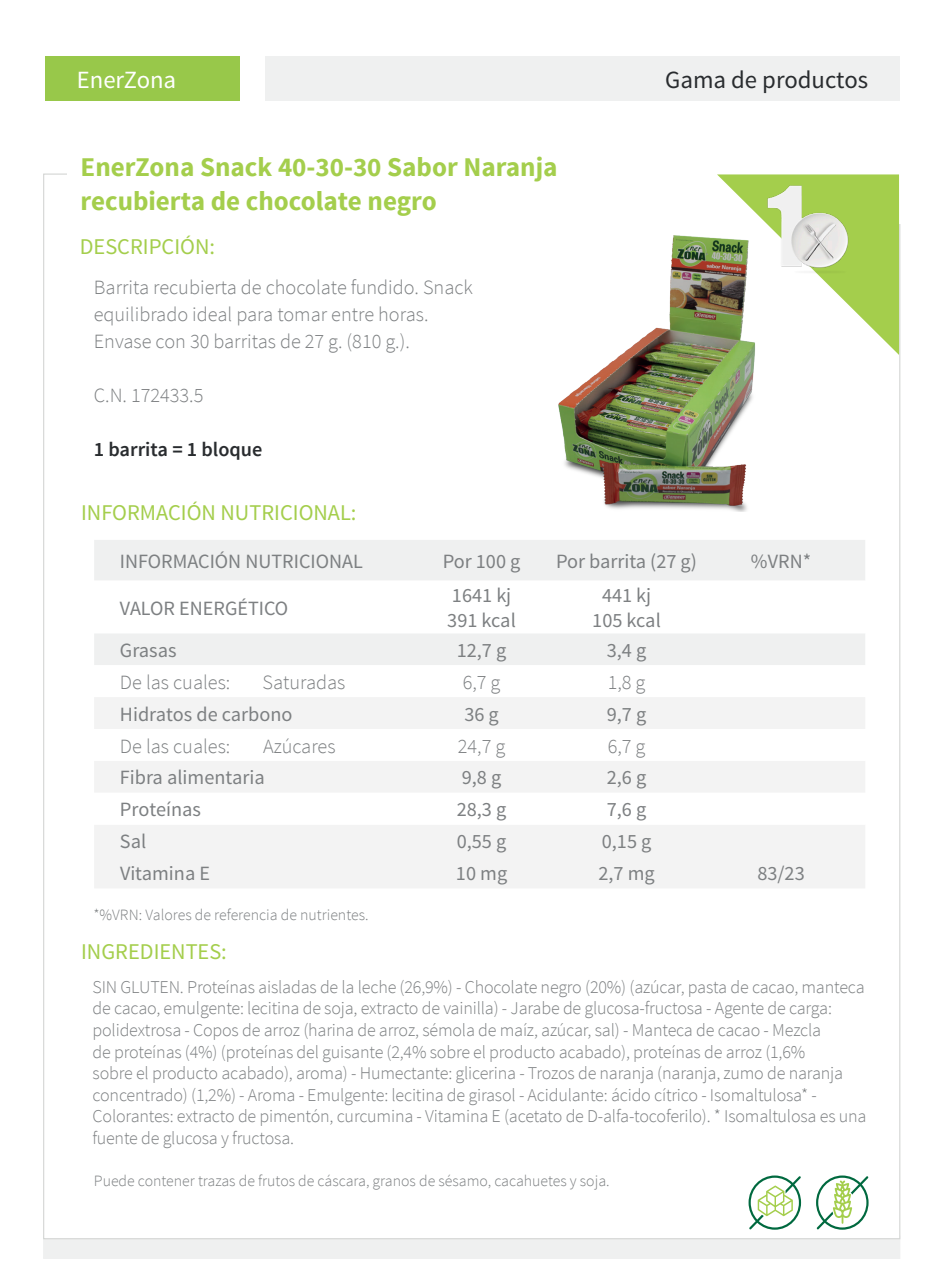
<style>
.page{position:relative;width:947px;height:1280px;background:#fff}
.page>*{position:absolute;margin:0;border:0;box-sizing:border-box;transform-origin:0 0}
.t1{font:700 27px "Source Sans Pro";color:#a4ce4c}
.t2{font:24.75px "Source Sans Pro";color:#292c2f}
.t3{font:24.75px "Source Sans Pro";color:#fff}
.t4{font:22.5px "Source Sans Pro";color:#a4ce4c}
.t5{font:20.25px "Source Sans Pro";color:#7d8082}
.t6{font:300 20.25px/27px "Source Sans Pro";color:#7d8082}
.t7{font:600 20.25px "Source Sans Pro";color:#292c2f}
.t8{font:300 18px/21.6px "Source Sans Pro";letter-spacing:-.01em;color:#7d8082}
.t9{font:300 15.75px "Source Sans Pro";color:#7d8082}
</style>
<div class="page">
<div style="left:265px;top:56px;width:635px;height:45px;background:#eff0f0"></div>
<div style="left:45px;top:56px;width:194px;height:45px;background:#98c84a"></div>
<div style="left:43px;top:1235px;width:857px;height:24px;background:#eff0f0"></div>
<div style="left:43px;top:174px;width:857px;height:1065px;background:#fff;border:1px solid #d4d6d4"></div>
<div style="left:68px;top:142px;width:859px;height:81px;background:#fff"></div>
<svg style="left:717px;top:174px;width:181px;height:180px"></svg>
<img style="left:737px;top:174px;width:163px;height:124px">
<img style="left:558px;top:233px;width:332px;height:279px">
<div style="left:94px;top:540px;width:771px;height:125px;background:#eff0f0"></div>
<svg style="left:94px;top:581px;width:771px;height:52px"></svg>
<div style="left:94px;top:697px;width:771px;height:191px;background:#f3f3f3"></div>
<svg style="left:94px;top:729px;width:771px;height:96px"></svg>
<svg style="left:816px;top:1175px;width:52px;height:55px"></svg>
<svg style="left:748px;top:1175px;width:53px;height:55px"></svg>
<h2 class="t3" style="left:77px;top:64px;width:101px">EnerZona</h2>
<h2 class="t2" style="left:665px;top:64px;width:204px">Gama de productos</h2>
<p class="t1" style="left:81px;top:150px;width:478px">EnerZona Snack 40-30-30 Sabor Naranja</p>
<p class="t1" style="left:81px;top:183px;width:357px">recubierta de chocolate negro</p>
<p class="t4" style="left:80px;top:233px;width:137px">DESCRIPCIÓN:</p>
<p class="t6" style="left:94px;top:274px;width:380px">Barrita recubierta de chocolate fundido. Snack equilibrado ideal para tomar entre horas.</p>
<p class="t6" style="left:94px;top:328px;width:317px">Envase con 30 barritas de 27 g. (810 g.).</p>
<p class="t6" style="left:94px;top:382px;width:111px">C.N. 172433.5</p>
<p class="t7" style="left:94px;top:436px;width:170px">1 barrita = 1 bloque</p>
<p class="t4" style="left:81px;top:499px;width:277px">INFORMACIÓN NUTRICIONAL:</p>
<p class="t5" style="left:120px;top:549px;width:244px">INFORMACIÓN NUTRICIONAL</p>
<p class="t5" style="left:442px;top:549px;width:79px">Por 100 g</p>
<p class="t5" style="left:556px;top:549px;width:143px">Por barrita (27 g)</p>
<p class="t5" style="left:751px;top:549px;width:62px">%VRN*</p>
<p class="t5" style="left:120px;top:595px;width:170px">VALOR ENERGÉTICO</p>
<p class="t5" style="left:452px;top:583px;width:61px">1641 kj</p>
<p class="t5" style="left:447px;top:608px;width:70px">391 kcal</p>
<p class="t5" style="left:602px;top:583px;width:51px">441 kj</p>
<p class="t5" style="left:592px;top:608px;width:70px">105 kcal</p>
<p class="t5" style="left:120px;top:637px;width:58px">Grasas</p>
<p class="t5" style="left:457px;top:637px;width:51px">12,7 g</p>
<p class="t5" style="left:606px;top:637px;width:41px">3,4 g</p>
<p class="t6" style="left:120px;top:669px;width:112px">De las cuales:</p>
<p class="t6" style="left:262px;top:669px;width:84px">Saturadas</p>
<p class="t6" style="left:462px;top:669px;width:39px">6,7 g</p>
<p class="t6" style="left:607px;top:669px;width:39px">1,8 g</p>
<p class="t5" style="left:120px;top:701px;width:174px">Hidratos de carbono</p>
<p class="t5" style="left:464px;top:701px;width:36px">36 g</p>
<p class="t5" style="left:606px;top:701px;width:41px">9,7 g</p>
<p class="t6" style="left:120px;top:732px;width:112px">De las cuales:</p>
<p class="t6" style="left:263px;top:732px;width:74px">Azúcares</p>
<p class="t6" style="left:458px;top:732px;width:49px">24,7 g</p>
<p class="t6" style="left:607px;top:732px;width:39px">6,7 g</p>
<p class="t5" style="left:120px;top:765px;width:146px">Fibra alimentaria</p>
<p class="t5" style="left:462px;top:765px;width:41px">9,8 g</p>
<p class="t5" style="left:606px;top:765px;width:41px">2,6 g</p>
<p class="t5" style="left:120px;top:797px;width:82px">Proteínas</p>
<p class="t5" style="left:457px;top:797px;width:51px">28,3 g</p>
<p class="t5" style="left:606px;top:797px;width:41px">7,6 g</p>
<p class="t5" style="left:120px;top:829px;width:28px">Sal</p>
<p class="t5" style="left:457px;top:829px;width:51px">0,55 g</p>
<p class="t5" style="left:601px;top:829px;width:51px">0,15 g</p>
<p class="t5" style="left:120px;top:861px;width:92px">Vitamina E</p>
<p class="t5" style="left:456px;top:861px;width:53px">10 mg</p>
<p class="t5" style="left:598px;top:861px;width:58px">2,7 mg</p>
<p class="t5" style="left:757px;top:861px;width:49px">83/23</p>
<p class="t9" style="left:93px;top:905px;width:277px">*%VRN: Valores de referencia de nutrientes.</p>
<p class="t4" style="left:81px;top:938px;width:147px">INGREDIENTES:</p>
<p class="t8" style="left:93px;top:976px;width:775px">SIN GLUTEN. Proteínas aisladas de la leche (26,9%) - Chocolate negro (20%) (azúcar, pasta de cacao, manteca de cacao, emulgente: lecitina de soja, extracto de vainilla) - Jarabe de glucosa-fructosa - Agente de carga: polidextrosa - Copos de arroz (harina de arroz, sémola de maíz, azúcar, sal) - Manteca de cacao - Mezcla<br>de proteínas (4%) (proteínas del guisante (2,4% sobre el producto acabado), proteínas de arroz (1,6%<br>sobre el producto acabado), aroma) - Humectante: glicerina - Trozos de naranja (naranja, zumo de naranja concentrado) (1,2%) - Aroma - Emulgente: lecitina de girasol - Acidulante: ácido cítrico - Isomaltulosa* - Colorantes: extracto de pimentón, curcumina - Vitamina E (acetato de D-alfa-tocoferilo). * Isomaltulosa es una fuente de glucosa y fructosa.</p>
<p class="t9" style="left:94px;top:1171px;width:517px">Puede contener trazas de frutos de cáscara, granos de sésamo, cacahuetes y soja.</p>
</div>
